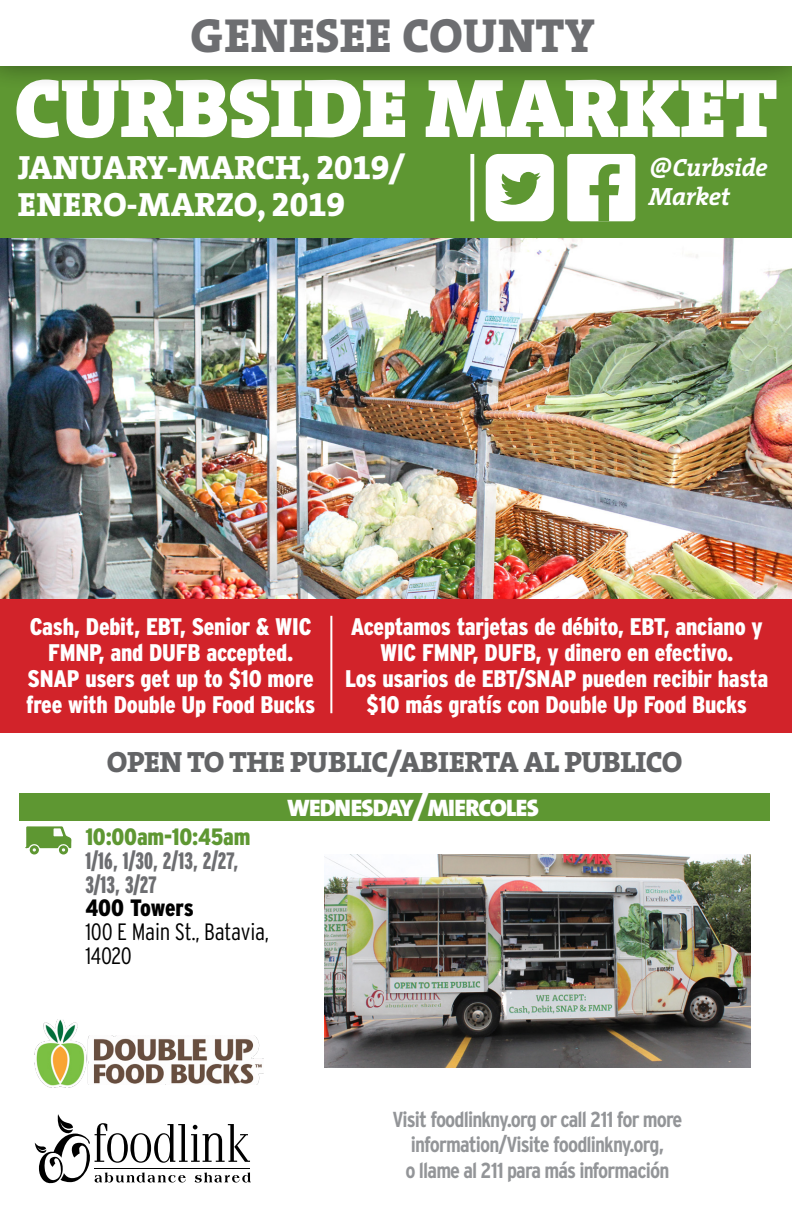
<style>
.page{position:relative;width:792px;height:1224px;background:#fff}
.page>*{position:absolute;margin:0;border:0;box-sizing:border-box;transform-origin:0 0}
.t1{font:900 84.2px "The Serif B W9";letter-spacing:-.01em;color:#fff}
.t2{font:800 48.2px "The Serif B W8";letter-spacing:.005em;color:#6d6e71}
.t3{font:800 33.8px/37.2px "The Serif B W8";letter-spacing:-.005em;color:#fff}
.t4{font:800 29.4px "The Serif B W8";letter-spacing:-.015em;color:#636466}
.t5{font:italic 700 25.2px/29.2px "The Serif B W7";letter-spacing:-.01em;color:#fff}
.t6{font:900 condensed 24px/26px "Interstate";letter-spacing:-.01em;color:#fff;text-align:center}
.t7{font:900 24px "The Sans B W9";letter-spacing:-.03em;color:#fff}
.t8{font:900 extra-condensed 23.6px/23.6px "Interstate";letter-spacing:.01em;color:#6d6e71}
.t9{font:300 condensed 23.6px/23.6px "Interstate";letter-spacing:-.01em;color:#000}
.t10{font:900 condensed 23.6px "Interstate";letter-spacing:-.01em;color:#5e9732}
.t11{font:900 condensed 23.6px "Interstate";letter-spacing:-.01em;color:#000}
.t12{font:700 condensed 21.8px/25.6px "Interstate";letter-spacing:-.04em;color:#939598;text-align:center}
.s1{font-size:31.2px}
</style>
<div class="page">
<img style="left:0;top:237px;width:792px;height:362px">
<div style="left:0;top:66px;width:792px;height:171px;background:#5e9732"></div>
<div style="left:0;top:599px;width:792px;height:134px;background:#d2232a"></div>
<hr style="left:330px;top:616px;width:2px;height:97px;background:#fff">
<div style="left:567px;top:154px;width:68px;height:67px;background:#fff;border-radius:4px"></div>
<svg style="left:590px;top:164px;width:30px;height:57px"></svg>
<svg style="left:486px;top:154px;width:68px;height:67px"></svg>
<svg style="left:470px;top:154px;width:4px;height:67px"></svg>
<div style="left:0;top:0;width:792px;height:92px;background:#000;opacity:.5"></div>
<div style="left:0;top:0;width:792px;height:66px;background:#fff"></div>
<svg style="left:35px;top:1114px;width:216px;height:70px"></svg>
<hr style="left:94px;top:1168px;width:156px;height:1px;background:#000">
<img style="left:35px;top:1019px;width:47px;height:69px">
<img style="left:82px;top:1035px;width:182px;height:50px">
<div style="left:19px;top:793px;width:751px;height:28px;background:#5e9732"></div>
<div style="left:59px;top:845px;width:9px;height:10px;background:#5e9732;border-radius:50%"></div>
<svg style="left:30px;top:845px;width:9px;height:10px"></svg>
<svg style="left:25px;top:826px;width:47px;height:26px"></svg>
<img style="left:324px;top:855px;width:427px;height:213px">
<h2 class="t2" style="left:190px;top:3px;width:406px">GENESEE COUNTY</h2>
<h1 class="t1" style="left:14px;top:51px;width:765px">CURBSIDE MARKET</h1>
<h3 class="t3" style="left:18px;top:149px;width:389px">JANUARY-MARCH, 2019/<br>ENERO-MARZO, 2019</h3>
<p class="t5" style="left:649px;top:153px;width:120px">@Curbside<br>Market</p>
<p class="t6" style="left:26px;top:614px;width:291px">Cash, Debit, EBT, Senior &amp; WIC<br>FMNP, and DUFB accepted.<br>SNAP users get up to $10 more free with Double Up Food Bucks</p>
<p class="t6" style="left:345px;top:614px;width:425px">Aceptamos tarjetas de débito, EBT, anciano y WIC FMNP, DUFB, y dinero en efectivo.<br>Los usarios de EBT/SNAP pueden recibir hasta $10 más gratís con Double Up Food Bucks</p>
<p class="t4" style="left:107px;top:742px;width:577px">OPEN TO THE PUBLIC/ABIERTA AL PUBLICO</p>
<p class="t10" style="left:85px;top:824px;width:167px">10:00am-10:45am</p>
<p class="t8" style="left:85px;top:849px;width:155px">1/16, 1/30, 2/13, 2/27,<br>3/13, 3/27</p>
<p class="t11" style="left:85px;top:895px;width:110px">400 Towers</p>
<p class="t9" style="left:85px;top:920px;width:185px">100 E Main St., Batavia,<br>14020</p>
<p class="t7" style="left:287px;top:793px;width:253px">WEDNESDAY<span class="s1">/</span>MIERCOLES</p>
<p class="t12" style="left:393px;top:1106px;width:291px">Visit foodlinkny.org or call 211 for more information/Visite foodlinkny.org,<br>o llame al 211 para más información</p>
</div>
